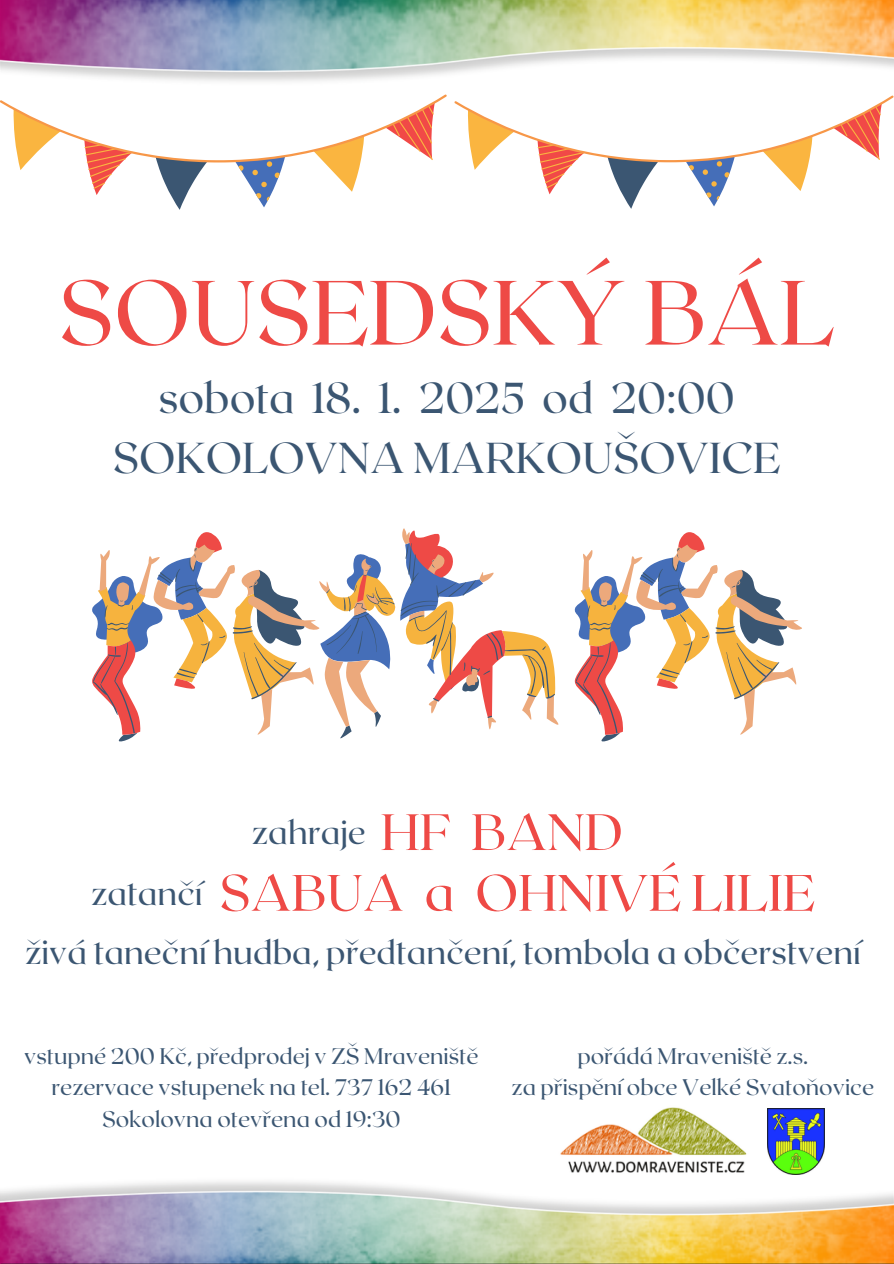
<style>
.page{position:relative;width:894px;height:1264px;background:#fff}
.page>*{position:absolute;margin:0;border:0;box-sizing:border-box;transform-origin:0 0}
.t1{font:90.9px "Roxborough CF";color:#ee4a46}
.t2{font:51px "Roxborough CF";color:#ee4a46}
.t3{font:43.2px/59.7px "Roxborough CF";color:#3b5672;text-align:center}
.t4{font:33.3px "Roxborough CF";color:#3b5672}
.t5{font:22.5px "Roxborough CF";color:#3b5672}
</style>
<div class="page">
<svg style="left:92px;top:530px;width:463px;height:211px"></svg>
<svg style="left:0;top:95px;width:446px;height:114px"></svg>
<svg style="left:454px;top:96px;width:439px;height:113px"></svg>
<img style="left:0;top:0;width:893px;height:82px">
<img style="left:0;top:1173px;width:893px;height:89px">
<svg style="left:574px;top:532px;width:227px;height:209px"></svg>
<img style="left:537px;top:1107px;width:224px;height:74px">
<img style="left:767px;top:1108px;width:57px;height:65px">
<p class="t1" style="left:58px;top:254px;width:777px">SOUSEDSKÝ BÁL</p>
<p class="t3" style="left:113px;top:366px;width:669px">sobota 18. 1. 2025 od 20:00<br>SOKOLOVNA MARKOUŠOVICE</p>
<p class="t4" style="left:91px;top:871px;width:113px">zatančí</p>
<p class="t2" style="left:380px;top:799px;width:243px">HF BAND</p>
<h2 class="t2" style="left:219px;top:859px;width:597px">SABUA a OHNIVÉ LILIE</h2>
<p class="t4" style="left:252px;top:811px;width:115px">zahraje</p>
<p class="t4" style="left:25px;top:931px;width:837px">živá taneční hudba, předtančení, tombola a občerstvení</p>
<h5 class="t5" style="left:24px;top:1041px;width:455px">vstupné 200 Kč, předprodej v ZŠ Mraveniště</h5>
<h3 class="t5" style="left:51px;top:1072px;width:401px">rezervace vstupenek na tel. 737 162 461</h3>
<h5 class="t5" style="left:102px;top:1104px;width:300px">Sokolovna otevřena od 19:30</h5>
<h1 class="t5" style="left:577px;top:1041px;width:232px">pořádá Mraveniště z.s.</h1>
<h4 class="t5" style="left:511px;top:1072px;width:364px">za přispění obce Velké Svatoňovice</h4>
</div>
